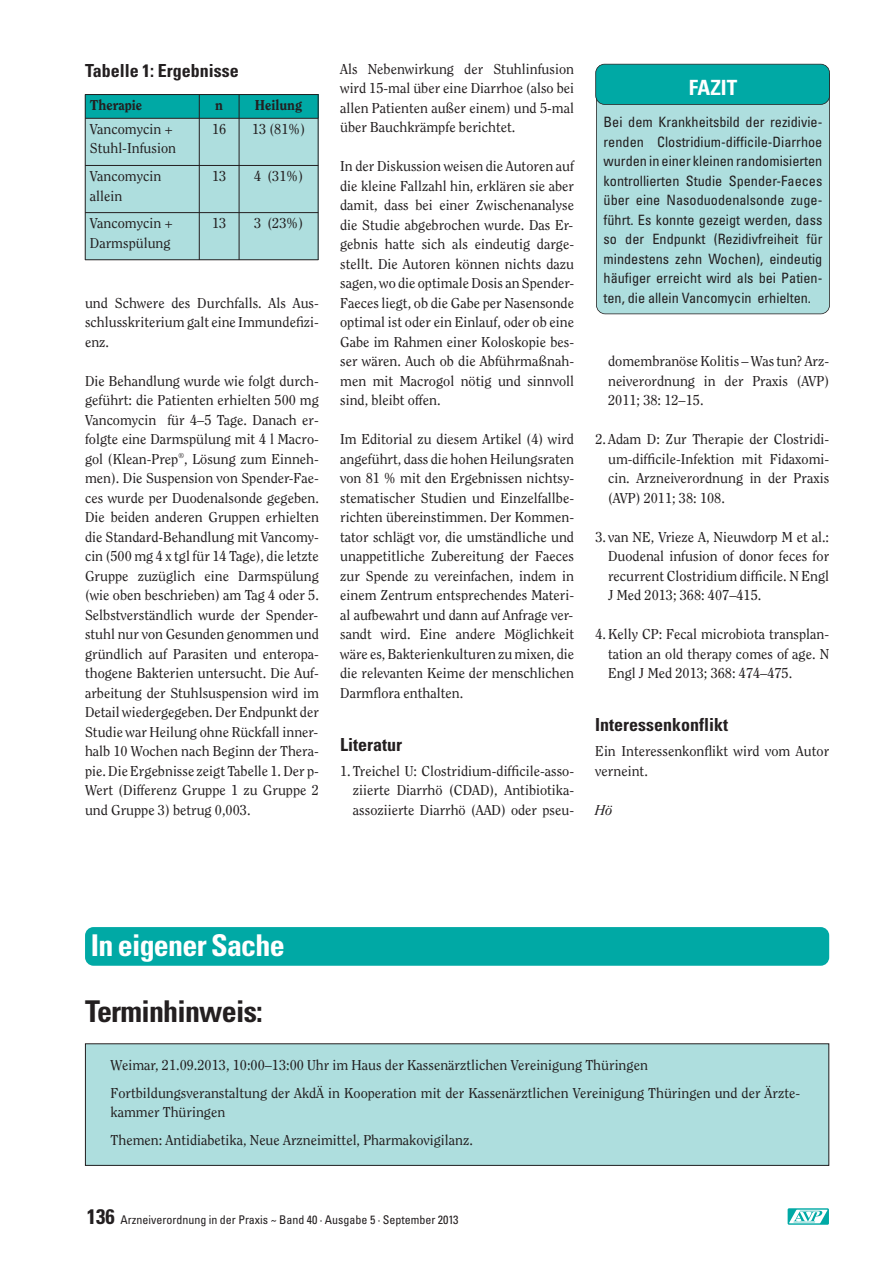
<style>
.page{position:relative;width:893px;height:1263px;background:#fff}
.page>*{position:absolute;margin:0;border:0;box-sizing:border-box;transform-origin:0 0}
.t1{font:700 condensed 30px "Univers";letter-spacing:-.025em;color:#231f20}
.t2{font:700 condensed 30px "Univers";letter-spacing:-.025em;color:#fff}
.t3{font:700 condensed 21px "Univers";color:#fff}
.t4{font:700 condensed 18px "Univers";color:#231f20}
.t5{font:14.25px/19.5px "Clearface";color:#231f20;text-align:justify}
.t6{font:condensed 14.25px/19.5px "Univers";color:#231f20;text-align:justify}
.t7{font:800 14.25px "Clearface";color:#231f20}
.t8{font:italic 14.25px "Clearface";color:#231f20}
.t9{font:condensed 12px "Univers";color:#231f20}
.s1{font-weight:700;font-size:21px}
</style>
<div class="page">
<div style="left:85px;top:1044px;width:744px;height:121px;background:#aedede"></div>
<div style="left:85px;top:1043px;width:744px;height:123px;border:1px solid #231f20"></div>
<svg style="left:788px;top:1208px;width:41px;height:17px"></svg>
<svg style="left:789px;top:1210px;width:38px;height:13px"></svg>
<div style="left:85px;top:927px;width:744px;height:39px;background:#00a9a5;border-radius:9px"></div>
<div style="left:596px;top:67px;width:233px;height:247px;background:#aedede;border-radius:9px"></div>
<div style="left:596px;top:67px;width:234px;height:247px;border:2px solid #231f20;border-radius:9px"></div>
<div style="left:596px;top:64px;width:233px;height:40px;background:#00a9a5;border-radius:9px"></div>
<div style="left:595px;top:64px;width:235px;height:41px;border:2px solid #231f20;border-radius:9px"></div>
<div style="left:85px;top:94px;width:114px;height:24px;background:#00a9a5"></div>
<div style="left:199px;top:94px;width:40px;height:24px;background:#00a9a5"></div>
<div style="left:239px;top:94px;width:79px;height:24px;background:#00a9a5"></div>
<div style="left:85px;top:118px;width:114px;height:47px;background:#aedede"></div>
<div style="left:199px;top:118px;width:40px;height:47px;background:#aedede"></div>
<div style="left:239px;top:118px;width:79px;height:47px;background:#aedede"></div>
<div style="left:85px;top:165px;width:114px;height:48px;background:#aedede"></div>
<div style="left:199px;top:165px;width:40px;height:48px;background:#aedede"></div>
<div style="left:239px;top:165px;width:79px;height:48px;background:#aedede"></div>
<div style="left:85px;top:213px;width:114px;height:47px;background:#aedede"></div>
<div style="left:199px;top:213px;width:40px;height:47px;background:#aedede"></div>
<div style="left:239px;top:213px;width:79px;height:47px;background:#aedede"></div>
<hr style="left:85px;top:94px;width:1px;height:166px;background:#231f20">
<hr style="left:199px;top:94px;width:1px;height:166px;background:#231f20">
<hr style="left:239px;top:94px;width:1px;height:166px;background:#231f20">
<hr style="left:318px;top:94px;width:1px;height:166px;background:#231f20">
<hr style="left:85px;top:94px;width:233px;height:1px;background:#231f20">
<hr style="left:85px;top:118px;width:233px;height:1px;background:#231f20">
<hr style="left:85px;top:165px;width:233px;height:1px;background:#231f20">
<hr style="left:85px;top:212px;width:233px;height:1px;background:#231f20">
<hr style="left:85px;top:259px;width:233px;height:1px;background:#231f20">
<p class="t4" style="left:85px;top:64px;width:155px">Tabelle 1: Ergebnisse</p>
<p class="t7" style="left:90px;top:99px;width:54px">Therapie</p>
<p class="t7" style="left:215px;top:99px;width:9px">n</p>
<p class="t7" style="left:255px;top:99px;width:49px">Heilung</p>
<p class="t5" style="left:90px;top:120px;width:88px">Vancomycin +<br>Stuhl-Infusion</p>
<p class="t5" style="left:212px;top:120px;width:16px">16</p>
<p class="t5" style="left:252px;top:120px;width:55px">13 (81%)</p>
<p class="t5" style="left:90px;top:167px;width:73px">Vancomycin allein</p>
<p class="t5" style="left:212px;top:167px;width:16px">13</p>
<p class="t5" style="left:254px;top:167px;width:51px">4 (31%)</p>
<p class="t5" style="left:90px;top:214px;width:85px">Vancomycin +<br>Darmspülung</p>
<p class="t5" style="left:212px;top:214px;width:16px">13</p>
<p class="t5" style="left:254px;top:214px;width:51px">3 (23%)</p>
<p class="t5" style="left:85px;top:294px;width:235px">und Schwere des Durchfalls. Als Aus&shy;schlusskriterium galt eine Immundefizi&shy;enz.</p>
<p class="t5" style="left:85px;top:372px;width:235px">Die Behandlung wurde wie folgt durch&shy;geführt: die Patienten erhielten 500 mg Vancomycin für 4–5 Tage. Danach er&shy;folgte eine Darmspülung mit 4 l Macro&shy;gol (Klean-Prep<sup>®</sup>, Lösung zum Einneh&shy;men). Die Suspension von Spender-Fae&shy;ces wurde per Duodenalsonde gegeben.<br>Die beiden anderen Gruppen erhielten die Standard-Behandlung mit Vancomy&shy;cin (500 mg 4 x tgl für 14 Tage), die letzte Gruppe zuzüglich eine Darmspülung (wie oben beschrieben) am Tag 4 oder 5.<br>Selbstverständlich wurde der Spender&shy;stuhl nur von Gesunden genommen und gründlich auf Parasiten und enteropa&shy;thogene Bakterien untersucht. Die Auf&shy;arbeitung der Stuhlsuspension wird im Detail wiedergegeben. Der Endpunkt der Studie war Heilung ohne Rückfall inner&shy;halb 10 Wochen nach Beginn der Thera&shy;pie. Die Ergebnisse zeigt Tabelle 1. Der p-Wert (Differenz Gruppe 1 zu Gruppe 2 und Gruppe 3) betrug 0,003.</p>
<p class="t5" style="left:340px;top:60px;width:235px">Als Nebenwirkung der Stuhlinfusion wird 15-mal über eine Diarrhoe (also bei allen Patienten außer einem) und 5-mal über Bauchkrämpfe berichtet.</p>
<p class="t5" style="left:340px;top:157px;width:235px">In der Diskussion weisen die Autoren auf die kleine Fallzahl hin, erklären sie aber damit, dass bei einer Zwischenanalyse die Studie abgebrochen wurde. Das Er&shy;gebnis hatte sich als eindeutig darge&shy;stellt. Die Autoren können nichts dazu sagen, wo die optimale Dosis an Spender-Faeces liegt, ob die Gabe per Nasensonde optimal ist oder ein Einlauf, oder ob eine Gabe im Rahmen einer Koloskopie bes&shy;ser wären. Auch ob die Abführmaßnah&shy;men mit Macrogol nötig und sinnvoll sind, bleibt offen.</p>
<p class="t5" style="left:340px;top:430px;width:235px">Im Editorial zu diesem Artikel (4) wird angeführt, dass die hohen Heilungsraten von 81 % mit den Ergebnissen nichtsy&shy;stematischer Studien und Einzelfallbe&shy;richten übereinstimmen. Der Kommen&shy;tator schlägt vor, die umständliche und unappetitliche Zubereitung der Faeces zur Spende zu vereinfachen, indem in einem Zentrum entsprechendes Materi&shy;al aufbewahrt und dann auf Anfrage ver&shy;sandt wird. Eine andere Möglichkeit wäre es,Bakterienkulturen zu mixen, die die relevanten Keime der menschlichen Darmflora enthalten.</p>
<p class="t4" style="left:340px;top:738px;width:63px">Literatur</p>
<p class="t5" style="left:353px;top:762px;width:223px;text-indent:-13px">1. Treichel U: Clostridium-difficile-asso&shy;ziierte Diarrhö (CDAD), Antibiotika&shy;assoziierte Diarrhö (AAD) oder pseu-</p>
<h2 class="t3" style="left:689px;top:80px;width:50px">FAZIT</h2>
<p class="t6" style="left:604px;top:113px;width:220px">Bei dem Krankheitsbild der rezidivie&shy;renden Clostridium-difficile-Diarrhoe wurden in einer kleinen randomisierten kontrollierten Studie Spender-Faeces über eine Nasoduodenalsonde zuge&shy;führt. Es konnte gezeigt werden, dass so der Endpunkt (Rezidivfreiheit für mindestens zehn Wochen), eindeutig häufiger erreicht wird als bei Patien&shy;ten, die allein Vancomycin erhielten.</p>
<p class="t5" style="left:608px;top:352px;width:223px">domembranöseKolitis – Wastun? Arz&shy;neiverordnung in der Praxis (AVP)<br>2011; 38: 12–15.</p>
<p class="t5" style="left:608px;top:430px;width:223px;text-indent:-13px">2. Adam D: Zur Therapie der Clostridi&shy;um-difficile-Infektion mit Fidaxomi&shy;cin. Arzneiverordnung in der Praxis (AVP) 2011; 38: 108.</p>
<p class="t5" style="left:608px;top:528px;width:223px;text-indent:-13px">3. van NE, Vrieze A, Nieuwdorp M et al.:<br>Duodenal infusion of donor feces for recurrent Clostridium difficile. N Engl J Med 2013; 368: 407–415.</p>
<p class="t5" style="left:608px;top:625px;width:223px;text-indent:-13px">4.Kelly CP: Fecal microbiota transplan&shy;tation an old therapy comes of age. N Engl J Med 2013; 368: 474–475.</p>
<p class="t4" style="left:595px;top:718px;width:134px">Interessenkonflikt</p>
<p class="t5" style="left:595px;top:742px;width:235px">Ein Interessenkonflikt wird vom Autor verneint.</p>
<p class="t8" style="left:595px;top:804px;width:19px">Hö</p>
<h1 class="t2" style="left:91px;top:934px;width:195px">In eigener Sache</h1>
<h1 class="t1" style="left:85px;top:1000px;width:179px">Terminhinweis:</h1>
<p class="t5" style="left:111px;top:1051px;width:691px;line-height:28px">Weimar, 21.09.2013, 10:00–13:00 Uhr im Haus der Kassenärztlichen Vereinigung Thüringen<br>Fortbildungsveranstaltung der AkdÄ in Kooperation mit der Kassenärztlichen Vereinigung Thüringen und der Ärzte-</p>
<p class="t5" style="left:111px;top:1099px;width:364px;line-height:28px">kammer Thüringen<br>Themen: Antidiabetika, Neue Arzneimittel, Pharmakovigilanz.</p>
<p class="t9" style="left:87px;top:1215px;width:373px"><span class="s1">136</span> Arzneiverordnung in der Praxis ~ Band 40 · Ausgabe 5 · September 2013</p>
</div>
